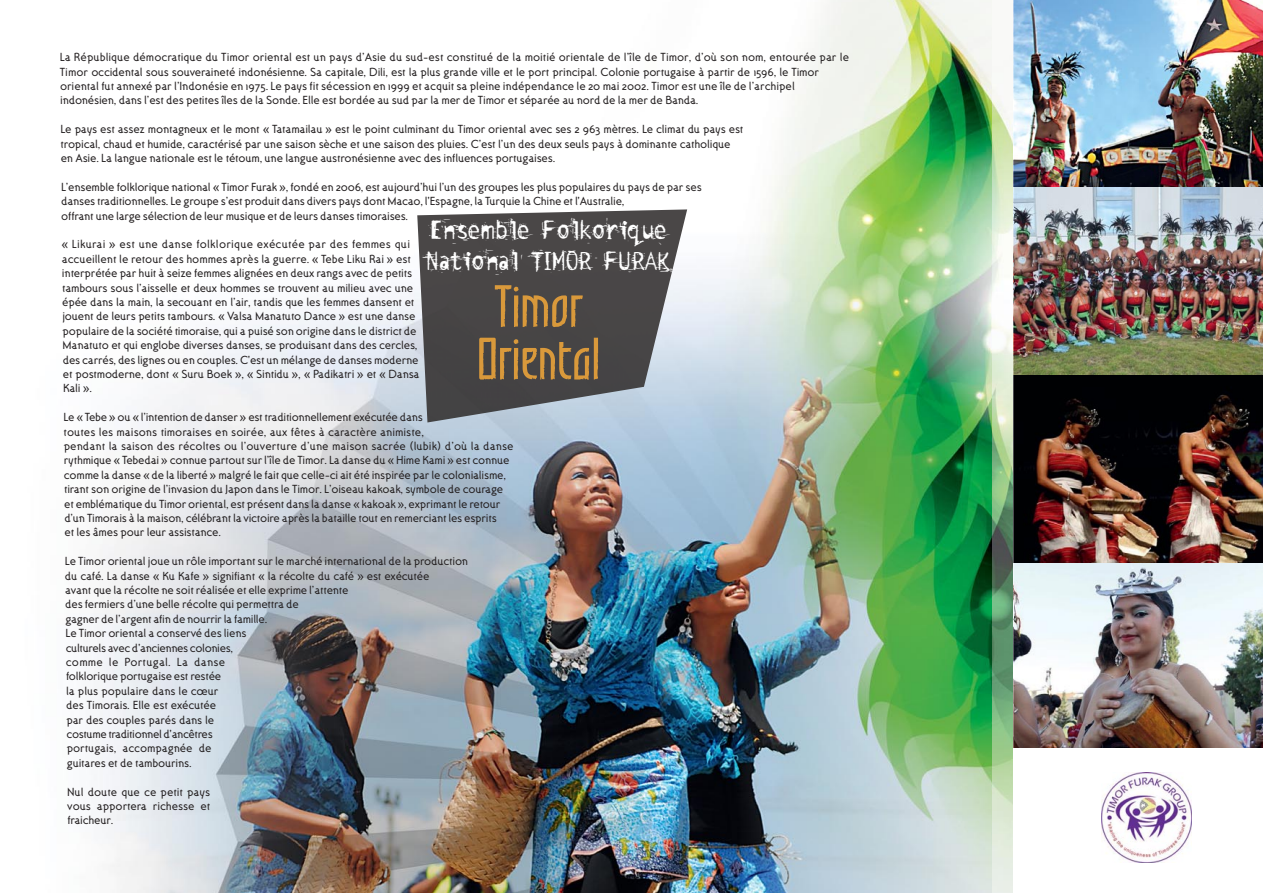
<style>
.page{position:relative;width:1263px;height:893px;background:#fff}
.page>*{position:absolute;margin:0;border:0;box-sizing:border-box;transform-origin:0 0}
.t1{font:600 54px/52.5px "Grafilone LL";color:#d9993b;text-align:center}
.t2{font:25.5px/30.6px "Escalido Streak";color:#fff}
.t3{font:12px/14.4px "Ottomat";letter-spacing:-.015em;color:#231f20}
</style>
<div class="page">
<img style="left:94px;top:0;width:898px;height:893px">
<img style="left:1014px;top:0;width:249px;height:188px">
<img style="left:1014px;top:188px;width:249px;height:188px">
<img style="left:1014px;top:376px;width:249px;height:188px">
<img style="left:1014px;top:564px;width:249px;height:184px">
<img style="left:1102px;top:773px;width:89px;height:89px">
<img style="left:417px;top:209px;width:270px;height:213px">
<img style="left:992px;top:86px;width:21px;height:807px">
<img style="left:1013px;top:0;width:1px;height:748px">
<p class="t3" style="left:60px;top:51px;width:791px">La République démocratique du Timor oriental est un pays d’Asie du sud-est constitué de la moitié orientale de l’île de Timor, d’où son nom, entourée par le Timor occidental sous souveraineté indonésienne. Sa capitale, Dili, est la plus grande ville et le port principal. Colonie portugaise à partir de 1596, le Timor oriental fut annexé par l’Indonésie en 1975. Le pays fit sécession en 1999 et acquit sa pleine indépendance le 20 mai 2002. Timor est une île de l’archipel indonésien, dans l’est des petites îles de la Sonde. Elle est bordée au sud par la mer de Timor et séparée au nord de la mer de Banda.</p>
<p class="t3" style="left:60px;top:123px;width:684px">Le pays est assez montagneux et le mont « Tatamailau » est le point culminant du Timor oriental avec ses 2 963 mètres. Le climat du pays est tropical, chaud et humide, caractérisé par une saison sèche et une saison des pluies. C’est l’un des deux seuls pays à dominante catholique en Asie. La langue nationale est le tétoum, une langue austronésienne avec des influences portugaises.</p>
<p class="t3" style="left:61px;top:181px;width:642px">L’ensemble folklorique national « Timor Furak », fondé en 2006, est aujourd’hui l’un des groupes les plus populaires du pays de par ses danses traditionnelles. Le groupe s’est produit dans divers pays dont Macao, l'Espagne, la Turquie la Chine et l'Australie,<br>offrant une large sélection de leur musique et de leurs danses timoraises.</p>
<p class="t3" style="left:62px;top:238px;width:359px">« Likurai » est une danse folklorique exécutée par des femmes qui accueillent le retour des hommes après la guerre. « Tebe Liku Rai » est interprétée par huit à seize femmes alignées en deux rangs avec de petits tambours sous l’aisselle et deux hommes se trouvent au milieu avec une épée dans la main, la secouant en l’air, tandis que les femmes dansent et jouent de leurs petits tambours. « Valsa Manatuto Dance » est une danse populaire de la société timoraise, qui a puisé son origine dans le district de Manatuto et qui englobe diverses danses, se produisant dans des cercles, des carrés, des lignes ou en couples. C'est un mélange de danses moderne et postmoderne, dont « Suru Boek », « Sintidu », « Padikatri » et « Dansa Kali ».</p>
<p class="t3" style="left:63px;top:411px;width:452px">Le « Tebe » ou « l’intention de danser » est traditionnellement exécutée dans<br>toutes les maisons timoraises en soirée, aux fêtes à caractère animiste,<br>pendant la saison des récoltes ou l’ouverture d’une maison sacrée (lubik) d’où la danse rythmique « Tebedai » connue partout sur l’île de Timor. La danse du « Hime Kami » est connue comme la danse « de la liberté » malgré le fait que celle-ci ait été inspirée par le colonialisme, tirant son origine de l’invasion du Japon dans le Timor. L’oiseau kakoak, symbole de courage et emblématique du Timor oriental, est présent dans la danse « kakoak », exprimant le retour d’un Timorais à la maison, célébrant la victoire après la bataille tout en remerciant les esprits<br>et les âmes pour leur assistance.</p>
<p class="t3" style="left:65px;top:555px;width:405px">Le Timor oriental joue un rôle important sur le marché international de la production du café. La danse « Ku Kafe » signifiant « la récolte du café » est exécutée<br>avant que la récolte ne soit réalisée et elle exprime l’attente<br>des fermiers d’une belle récolte qui permettra de<br>gagner de l’argent afin de nourrir la famille.<br>Le Timor oriental a conservé des liens<br>culturels avec d'anciennes colonies,<br>comme le Portugal. La danse<br>folklorique portugaise est restée<br>la plus populaire dans le cœur<br>des Timorais. Elle est exécutée<br>par des couples parés dans le<br>costume traditionnel d'ancêtres<br>portugais, accompagnée de<br>guitares et de tambourins.</p>
<p class="t3" style="left:67px;top:786px;width:145px;text-align:justify">Nul doute que ce petit pays vous apportera richesse et fraicheur.</p>
<h2 class="t2" style="left:426px;top:215px;width:245px">ENSEMBLE FOLKORIQUE<br>NATIONAL TIMOR FURAK</h2>
<h1 class="t1" style="left:477px;top:282px;width:125px">Timor<br>Oriental</h1>
</div>
